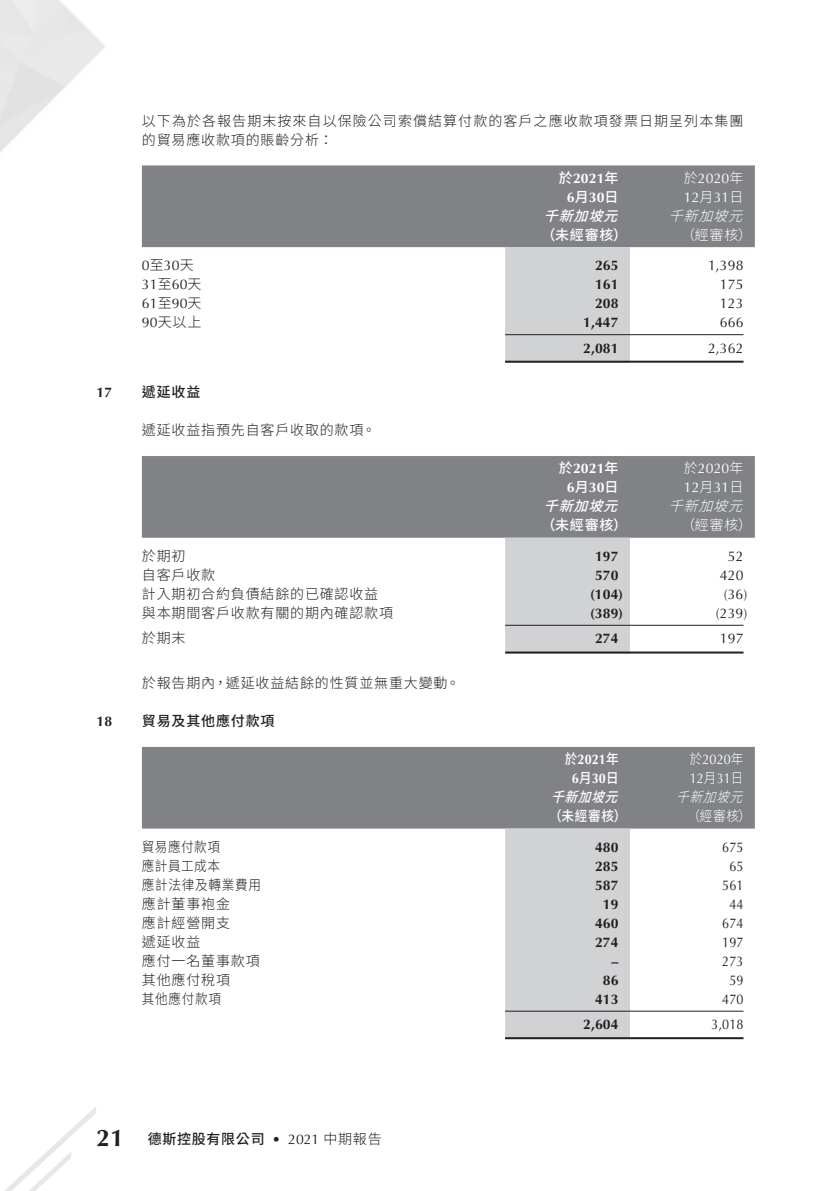
<style>
.page{position:relative;width:840px;height:1191px;background:#fff}
.page>*{position:absolute;margin:0;border:0;box-sizing:border-box;transform-origin:0 0}
.t1{font:700 24px "Optima LT Std";color:#231f20}
.Notes{font:300 14px/19px "Source Han Sans TC";letter-spacing:.06em;color:#231f20}
.Notes-2{font:700 14px "Optima LT Std";letter-spacing:.01em;color:#231f20}
.Notes-3{font:14px "Optima LT Std";letter-spacing:.01em;color:#231f20}
.Notes-4{font:14px "Optima LT Std";letter-spacing:.01em;color:#231f20;scale:.9 1}
.Notes-5{font:300 14px "Source Han Sans TC";letter-spacing:.06em;color:#231f20;scale:.9 1}
.Notes-6{font:14px "Optima LT Std";letter-spacing:.01em;color:#fff}
.Notes-7{font:700 14px "Optima LT Std";letter-spacing:.01em;color:#fff}
.Notes_HD1{font:500 14px "Source Han Sans TC";letter-spacing:.06em;color:#231f20}
.Notes-8{font:500 14px "Source Han Sans TC";letter-spacing:.06em;color:#fff}
.Notes-9{font:14px "Optima LT Std";letter-spacing:.01em;color:#fff;scale:.9 1}
.Notes-10{font:700 14px "Optima LT Std";letter-spacing:.01em;color:#fff;scale:.9 1}
.Notes-11{font:italic 300 14px "Source Han Sans TC";color:#fff}
.Notes-12{font:italic 500 14px "Source Han Sans TC";color:#fff}
.Notes-13{font:300 14px "Source Han Sans TC";letter-spacing:.06em;color:#fff}
.Notes-14{font:500 14px "Source Han Sans TC";letter-spacing:.06em;color:#fff;scale:.9 1}
.Notes-15{font:italic 300 14px "Source Han Sans TC";color:#fff;scale:.9 1}
.Notes-16{font:italic 500 14px "Source Han Sans TC";color:#fff;scale:.9 1}
.Notes-17{font:300 14px "Source Han Sans TC";letter-spacing:.06em;color:#fff;scale:.9 1}
.Notes_HD1-2{font:700 14px "Optima LT Std";color:#231f20}
.s1{font-family:"Source Han Sans TC";font-weight:500}
.s2{font-family:"Source Han Sans TC";font-weight:300}
.s3{font-family:"Optima LT Std";font-weight:400}
</style>
<div class="page">
<svg style="left:4px;top:1107px;width:92px;height:84px"></svg>
<div style="left:142px;top:165px;width:612px;height:82px;background:#808285"></div>
<div style="left:505px;top:247px;width:124px;height:114px;background:#d1d2d4"></div>
<hr style="left:505px;top:334px;width:124px;height:1px;background:#231f20">
<hr style="left:629px;top:334px;width:114px;height:1px;background:#231f20">
<hr style="left:505px;top:361px;width:124px;height:2px;background:#231f20">
<hr style="left:629px;top:361px;width:114px;height:2px;background:#231f20">
<div style="left:142px;top:456px;width:612px;height:82px;background:#808285"></div>
<div style="left:505px;top:538px;width:124px;height:113px;background:#d1d2d4"></div>
<hr style="left:505px;top:625px;width:124px;height:1px;background:#231f20">
<hr style="left:629px;top:625px;width:114px;height:1px;background:#231f20">
<hr style="left:505px;top:651px;width:124px;height:2px;background:#231f20">
<hr style="left:629px;top:651px;width:114px;height:2px;background:#231f20">
<div style="left:142px;top:747px;width:612px;height:81px;background:#808285"></div>
<div style="left:505px;top:828px;width:124px;height:209px;background:#d1d2d4"></div>
<hr style="left:505px;top:1010px;width:124px;height:1px;background:#231f20">
<hr style="left:629px;top:1010px;width:114px;height:1px;background:#231f20">
<hr style="left:505px;top:1037px;width:124px;height:2px;background:#231f20">
<hr style="left:629px;top:1037px;width:114px;height:2px;background:#231f20">
<p class="Notes_HD1-2" style="left:96px;top:384px;width:17px">17</p>
<p class="Notes_HD1-2" style="left:96px;top:713px;width:17px">18</p>
<p class="Notes" style="left:142px;top:111px;width:602px">以下為於各報告期末按來自以保險公司索償結算付款的客戶之應收款項發票日期呈列本集團的貿易應收款項的賬齡分析：</p>
<p class="Notes-7" style="left:558px;top:170px;width:61px"><span class="s1">於</span>2021<span class="s1">年</span></p>
<p class="Notes-7" style="left:566px;top:189px;width:53px"><span class="s1">月</span>6 30<span class="s1">日</span></p>
<p class="Notes-6" style="left:683px;top:170px;width:61px"><span class="s2">於</span>2020<span class="s2">年</span></p>
<p class="Notes-6" style="left:683px;top:189px;width:61px">12<span class="s2">月</span>31<span class="s2">日</span></p>
<p class="Notes-11" style="left:668px;top:208px;width:85px">千新加坡元</p>
<p class="Notes-12" style="left:543px;top:208px;width:85px">千新加坡元</p>
<p class="Notes-8" style="left:541px;top:227px;width:87px">（未經審核）</p>
<p class="Notes-13" style="left:680px;top:227px;width:72px">（經審核(</p>
<p class="Notes-3" style="left:142px;top:258px;width:53px"><span class="s2">至</span>0 30<span class="s2">天</span></p>
<p class="Notes-2" style="left:594px;top:257px;width:25px">265</p>
<p class="Notes-3" style="left:707px;top:258px;width:37px">1,398</p>
<p class="Notes-3" style="left:142px;top:277px;width:61px">31<span class="s2">至</span>60<span class="s2">天</span></p>
<p class="Notes-2" style="left:594px;top:276px;width:25px">161</p>
<p class="Notes-3" style="left:719px;top:277px;width:25px">175</p>
<p class="Notes-3" style="left:142px;top:296px;width:61px">61<span class="s2">至</span>90<span class="s2">天</span></p>
<p class="Notes-2" style="left:594px;top:295px;width:25px">208</p>
<p class="Notes-3" style="left:719px;top:296px;width:25px">123</p>
<p class="Notes" style="left:142px;top:313px;width:61px"><span class="s3">90</span>天以上</p>
<p class="Notes-2" style="left:582px;top:314px;width:37px">1,447</p>
<p class="Notes-3" style="left:719px;top:315px;width:25px">666</p>
<p class="Notes-2" style="left:582px;top:339px;width:37px">2,081</p>
<p class="Notes-3" style="left:707px;top:340px;width:37px">2,362</p>
<p class="Notes_HD1" style="left:142px;top:384px;width:60px">遞延收益</p>
<p class="Notes" style="left:142px;top:421px;width:235px">遞延收益指預先自客戶收取的款項。</p>
<p class="Notes-7" style="left:558px;top:460px;width:61px"><span class="s1">於</span>2021<span class="s1">年</span></p>
<p class="Notes-7" style="left:566px;top:479px;width:53px"><span class="s1">月</span>6 30<span class="s1">日</span></p>
<p class="Notes-12" style="left:543px;top:498px;width:85px">千新加坡元</p>
<p class="Notes-6" style="left:683px;top:460px;width:61px"><span class="s2">於</span>2020<span class="s2">年</span></p>
<p class="Notes-6" style="left:683px;top:479px;width:61px">12<span class="s2">月</span>31<span class="s2">日</span></p>
<p class="Notes-11" style="left:668px;top:498px;width:85px">千新加坡元</p>
<p class="Notes-8" style="left:541px;top:517px;width:87px">（未經審核）</p>
<p class="Notes-13" style="left:680px;top:517px;width:72px">（經審核(</p>
<p class="Notes" style="left:142px;top:547px;width:45px">於期初</p>
<p class="Notes-2" style="left:594px;top:548px;width:25px">197</p>
<p class="Notes-3" style="left:727px;top:548px;width:17px">52</p>
<p class="Notes" style="left:142px;top:566px;width:75px">自客戶收款</p>
<p class="Notes-2" style="left:594px;top:567px;width:25px">570</p>
<p class="Notes-3" style="left:719px;top:567px;width:25px">420</p>
<p class="Notes" style="left:142px;top:585px;width:238px">計入期初合約負債結餘的已確認收益</p>
<p class="Notes-2" style="left:590px;top:586px;width:35px">)104(</p>
<p class="Notes-3" style="left:723px;top:586px;width:25px">)36(</p>
<p class="Notes" style="left:142px;top:604px;width:252px">與本期間客戶收款有關的期內確認款項</p>
<p class="Notes-2" style="left:590px;top:605px;width:35px">)389(</p>
<p class="Notes-3" style="left:715px;top:605px;width:33px">)239(</p>
<p class="Notes" style="left:142px;top:629px;width:45px">於期末</p>
<p class="Notes" style="left:142px;top:674px;width:319px">於報告期內，遞延收益結餘的性質並無重大變動。</p>
<p class="Notes_HD1" style="left:142px;top:713px;width:134px">貿易及其他應付款項</p>
<p class="Notes-2" style="left:594px;top:630px;width:25px">274</p>
<p class="Notes-3" style="left:719px;top:630px;width:25px">197</p>
<p class="Notes-10" style="left:564px;top:751px;width:61px"><span class="s1">於</span>2021<span class="s1">年</span></p>
<p class="Notes-10" style="left:571px;top:770px;width:53px"><span class="s1">月</span>6 30<span class="s1">日</span></p>
<p class="Notes-16" style="left:551px;top:789px;width:87px">千新加坡元</p>
<p class="Notes-9" style="left:689px;top:751px;width:61px"><span class="s2">於</span>2020<span class="s2">年</span></p>
<p class="Notes-9" style="left:689px;top:770px;width:61px">12<span class="s2">月</span>31<span class="s2">日</span></p>
<p class="Notes-15" style="left:675px;top:789px;width:87px">千新加坡元</p>
<p class="Notes-14" style="left:549px;top:808px;width:87px">（未經審核）</p>
<p class="Notes-17" style="left:687px;top:808px;width:72px">（經審核(</p>
<p class="Notes-5" style="left:142px;top:839px;width:88px">貿易應付款項</p>
<p class="Notes-2" style="left:594px;top:839px;width:25px">480</p>
<p class="Notes-4" style="left:721px;top:839px;width:25px">675</p>
<p class="Notes-5" style="left:142px;top:858px;width:88px">應計員工成本</p>
<p class="Notes-2" style="left:594px;top:858px;width:25px">285</p>
<p class="Notes-4" style="left:729px;top:858px;width:17px">65</p>
<p class="Notes-5" style="left:142px;top:877px;width:134px">應計法律及轉業費用</p>
<p class="Notes-2" style="left:594px;top:877px;width:25px">587</p>
<p class="Notes-4" style="left:721px;top:877px;width:25px">561</p>
<p class="Notes" style="left:142px;top:894px;width:90px">應計董事袍金</p>
<p class="Notes-2" style="left:602px;top:896px;width:17px">19</p>
<p class="Notes-4" style="left:729px;top:896px;width:17px">44</p>
<p class="Notes" style="left:142px;top:913px;width:90px">應計經營開支</p>
<p class="Notes-2" style="left:594px;top:915px;width:25px">460</p>
<p class="Notes-4" style="left:721px;top:915px;width:25px">674</p>
<p class="Notes" style="left:142px;top:932px;width:60px">遞延收益</p>
<p class="Notes-2" style="left:594px;top:934px;width:25px">274</p>
<p class="Notes-4" style="left:721px;top:934px;width:25px">197</p>
<p class="Notes" style="left:142px;top:951px;width:119px">應付一名董事款項</p>
<p class="Notes-2" style="left:611px;top:953px;width:8px">–</p>
<p class="Notes-4" style="left:721px;top:953px;width:25px">273</p>
<p class="Notes" style="left:142px;top:970px;width:90px">其他應付稅項</p>
<p class="Notes-2" style="left:602px;top:972px;width:17px">86</p>
<p class="Notes-4" style="left:729px;top:972px;width:17px">59</p>
<p class="Notes-5" style="left:142px;top:991px;width:90px">其他應付款項</p>
<p class="Notes-2" style="left:594px;top:991px;width:25px">413</p>
<p class="Notes-4" style="left:721px;top:991px;width:25px">470</p>
<p class="Notes-2" style="left:582px;top:1016px;width:37px">2,604</p>
<p class="Notes-4" style="left:711px;top:1016px;width:37px">3,018</p>
<h1 class="t1" style="left:96px;top:1124px;width:29px">21</h1>
<p class="Notes_HD1" style="left:148px;top:1130px;width:118px">德斯控股有限公司</p>
<p class="Notes-2" style="left:272px;top:1130px;width:10px">•</p>
<p class="Notes-3" style="left:288px;top:1130px;width:95px">2021 <span class="s2">中期報告</span></p>
</div>
